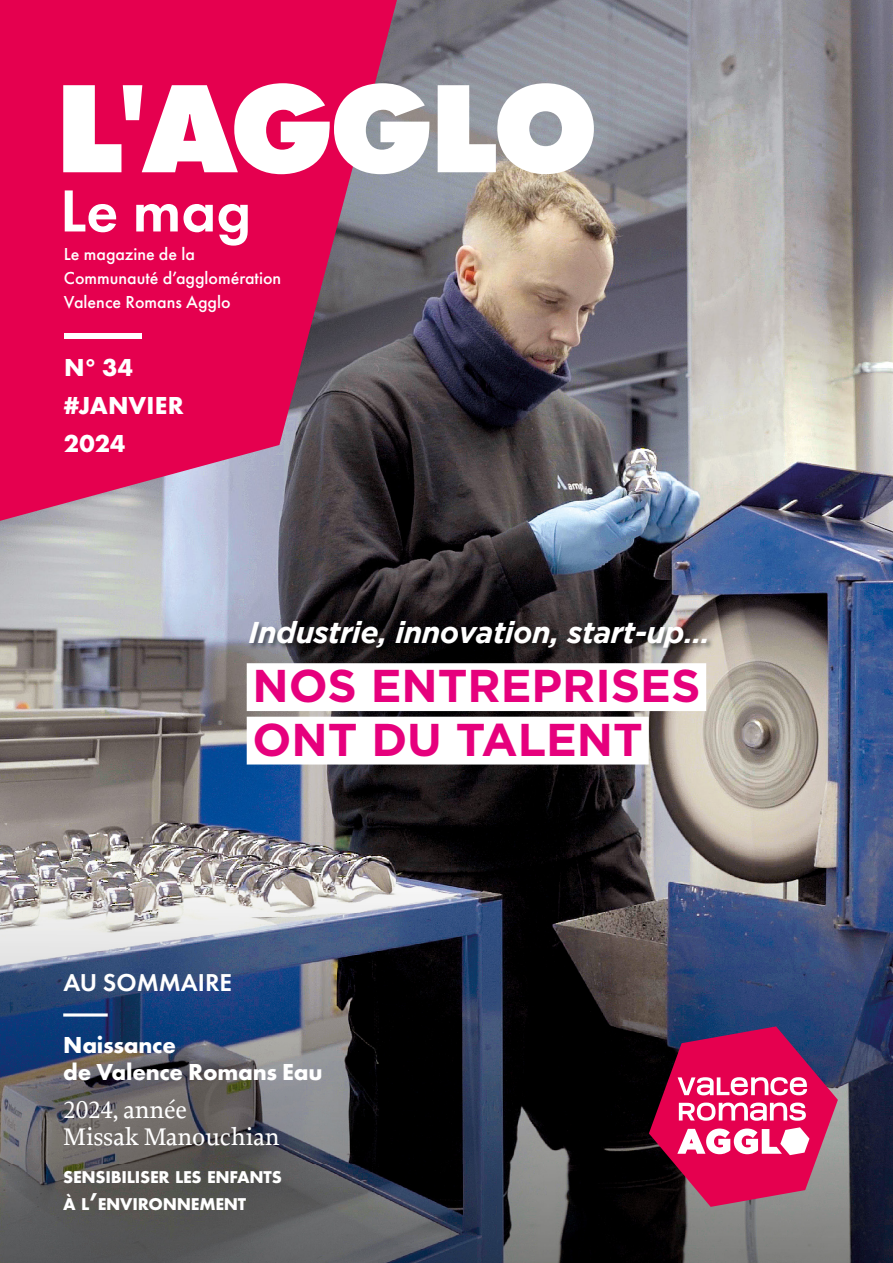
<style>
.page{position:relative;width:893px;height:1263px;background:#fff}
.page>*{position:absolute;margin:0;border:0;box-sizing:border-box;transform-origin:0 0}
.t1{font:600 61.5px "Futura PT";color:#fff}
.t2{font:700 45.9px/53.4px "Gotham";color:#e6007d}
.t3{font:italic 700 30px "Gotham";letter-spacing:-.02em;color:#fff}
.t4{font:700 25.5px/37.5px "Futura PT";letter-spacing:.005em;color:#fff}
.t5{font:500 25.35px/27.2px "Proforma";letter-spacing:-.01em;color:#fff}
.t6{font:600 25.35px "Futura PT";color:#fff}
.t7{font:700 24px/27.2px "Futura PT";letter-spacing:-.01em;color:#fff}
.t8{font:500 18px/24px "Futura PT";color:#fff}
.t9{font:700 17.7px/27.2px "Futura PT";letter-spacing:-.015em;color:#fff}
.s1{font-size:25.35px}
</style>
<div class="page">
<img style="left:0;top:0;width:893px;height:1263px">
<svg style="left:0;top:0;width:397px;height:521px;background:#c81b59"></svg>
<div style="left:64px;top:333px;width:77px;height:5px;background:#fff"></div>
<svg style="left:63px;top:83px;width:531px;height:91px"></svg>
<hr style="left:63px;top:1013px;width:45px;height:3px;background:#fff">
<img style="left:248px;top:619px;width:466px;height:36px">
<div style="left:247px;top:663px;width:459px;height:48px;background:#fff"></div>
<div style="left:247px;top:717px;width:402px;height:47px;background:#fff"></div>
<svg style="left:649px;top:1026px;width:189px;height:181px;background:#b53567"></svg>
<h1 class="t1" style="left:60px;top:172px;width:193px">Le mag</h1>
<p class="t8" style="left:64px;top:242px;width:219px">Le magazine de la<br>Communauté d’agglomération<br>Valence Romans Agglo</p>
<h3 class="t4" style="left:64px;top:349px;width:121px">N° 34 #JANVIER<br>2024</h3>
<h3 class="t3" style="left:249px;top:615px;width:463px">Industrie, innovation, start-up…</h3>
<h2 class="t2" style="left:252px;top:658px;width:449px">NOS ENTREPRISES<br>ONT DU TALENT</h2>
<h3 class="t6" style="left:63px;top:967px;width:170px">AU SOMMAIRE</h3>
<h3 class="t7" style="left:63px;top:1031px;width:261px">Naissance<br>de Valence Romans Eau</h3>
<h3 class="t5" style="left:63px;top:1096px;width:218px">2024, année<br>Missak Manouchian</h3>
<p class="t9" style="left:63px;top:1162px;width:220px">SENSIBILISER LES ENFANTS<br>À L<span class="s1">’</span>ENVIRONNEMENT</p>
</div>
